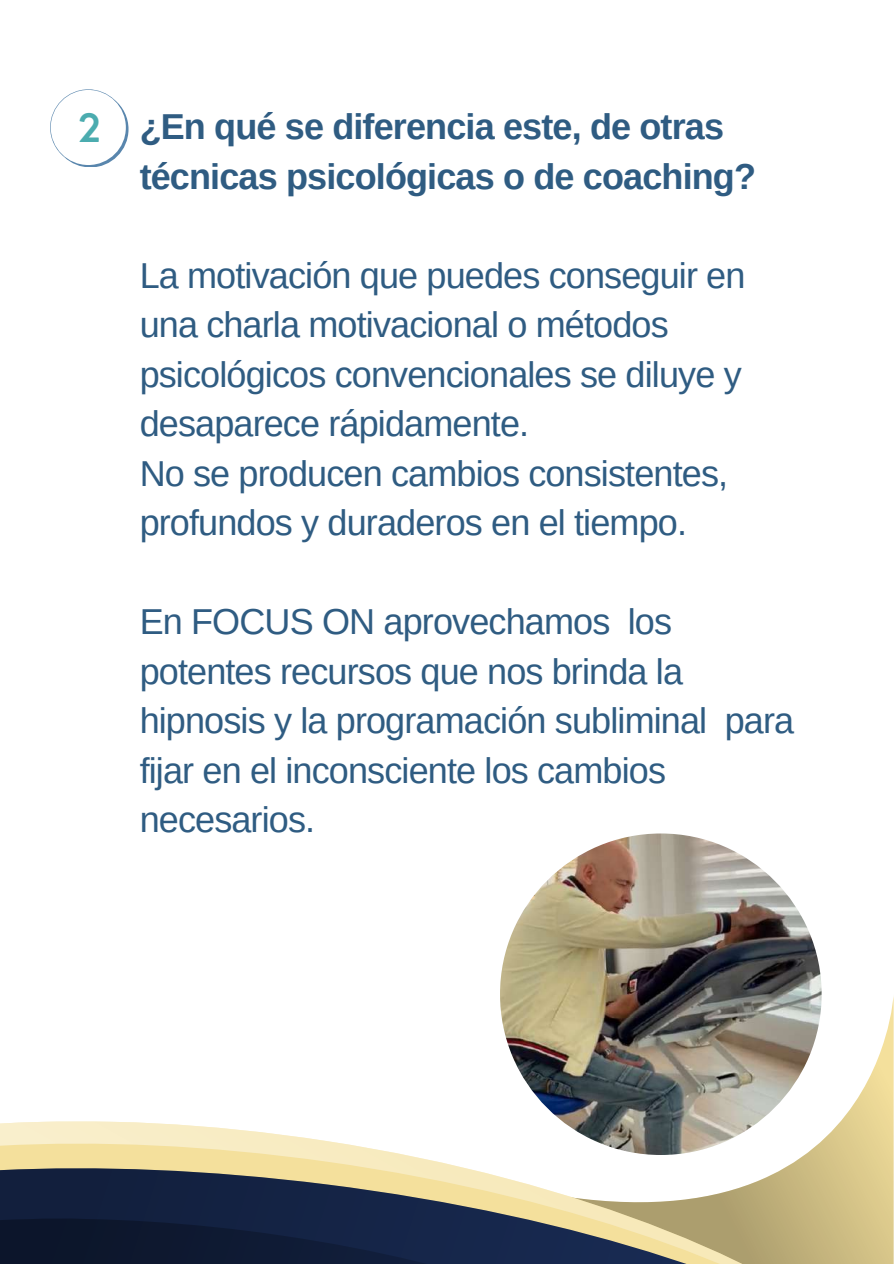
<style>
.page{position:relative;width:894px;height:1264px;background:#fff}
.page>*{position:absolute;margin:0;border:0;box-sizing:border-box;transform-origin:0 0}
.t1{font:600 37.95px "Nourd";color:#4bacaf}
.t2{font:36px/49.5px "Arimo";letter-spacing:-.025em;color:#2f5c82}
.t3{font:700 36px/49.5px "Arimo";letter-spacing:-.025em;color:#2f5c82}
</style>
<div class="page">
<svg style="left:50px;top:89px;width:78px;height:78px"></svg>
<svg style="left:500px;top:994px;width:393px;height:123px"></svg>
<svg style="left:0;top:1121px;width:893px;height:19px"></svg>
<svg style="left:0;top:1140px;width:893px;height:25px"></svg>
<svg style="left:0;top:1165px;width:893px;height:2px"></svg>
<svg style="left:0;top:1167px;width:893px;height:96px;background:#999582"></svg>
<svg style="left:0;top:1218px;width:677px;height:45px;background:#283247"></svg>
<img style="left:500px;top:833px;width:321px;height:321px;border-radius:50%">
<p class="t1" style="left:78px;top:104px;width:25px">2</p>
<p class="t3" style="left:140px;top:102px;width:617px">¿En qué se diferencia este, de otras técnicas psicológicas o de coaching?</p>
<p class="t2" style="left:140px;top:250px;width:607px">La motivación que puedes conseguir en una charla motivacional o métodos psicológicos convencionales se diluye y desaparece rápidamente.<br>No se producen cambios consistentes, profundos y duraderos en el tiempo.</p>
<p class="t2" style="left:140px;top:597px;width:656px">En FOCUS ON aprovechamos los potentes recursos que nos brinda la hipnosis y la programación subliminal para fijar en el inconsciente los cambios necesarios.</p>
</div>
